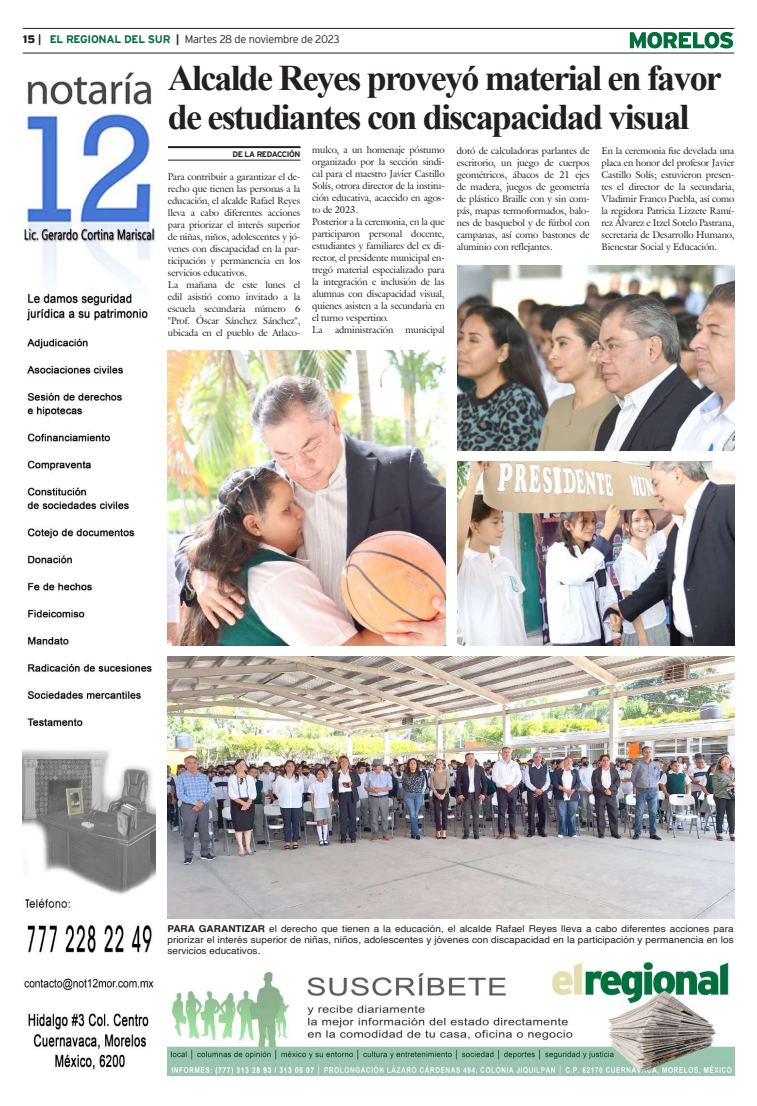
<style>
.page{position:relative;width:757px;height:1106px;background:#fff}
.page>*{position:absolute;margin:0;border:0;box-sizing:border-box;transform-origin:0 0}
.t1{font:700 36px/39px "Times New Roman";letter-spacing:-.05em;color:#231f20}
.t2{font:300 11px "Interstate";letter-spacing:-.025em;color:#231f20}
.t3{font:9.5px/12px "Galliard IT Cby BT";letter-spacing:-.01em;color:#231f20}
.t4{font:9.5px/11px "Helvetica";letter-spacing:.005em;color:#231f20;text-align:justify;scale:1.05 1}
.t5{font:700 8px "Interstate";letter-spacing:-.05em;color:#231f20}
.s1{font-weight:900}
.s2{font-weight:700}
.s3{font-weight:700;color:#006f3c}
</style>
<div class="page">
<hr style="left:23px;top:28px;width:711px;height:1px;background:#231f20">
<hr style="left:23px;top:53px;width:711px;height:1px;background:#231f20">
<svg style="left:630px;top:32px;width:103px;height:17px"></svg>
<hr style="left:168px;top:146px;width:133px;height:2px;background:#231f20">
<hr style="left:168px;top:160px;width:133px;height:1px;background:#231f20">
<img style="left:23px;top:72px;width:132px;height:998px">
<img style="left:457px;top:266px;width:277px;height:185px">
<img style="left:168px;top:656px;width:566px;height:262px">
<img style="left:168px;top:350px;width:277px;height:296px">
<img style="left:458px;top:461px;width:276px;height:185px">
<img style="left:168px;top:961px;width:566px;height:114px">
<p class="t2" style="left:23px;top:33px;width:318px"><span class="s1">15</span> <span class="s2">|</span> <span class="s3">EL REGIONAL DEL SUR</span> <span class="s2">|</span> Martes 28 de noviembre de 2023</p>
<h1 class="t1" style="left:168px;top:58px;width:555px">Alcalde Reyes proveyó material en favor de estudiantes con discapacidad visual</h1>
<p class="t5" style="left:233px;top:149px;width:69px">DE LA REDACCIÓN</p>
<p class="t3" style="left:312px;top:144px;width:134px">mulco, a un homenaje póstumo organizado por la sección sindi&shy;cal para el maestro Javier Castillo<br>Solís, otrora director de la institu&shy;ción educativa, acaecido en agos&shy;to de 2023.<br>Posterior a la ceremonia, en la que participaron personal docente, estudiantes y familiares del ex di&shy;rector, el presidente municipal en&shy;tregó material especializado para la integración e inclusión de las alumnas con discapacidad visual, quienes asisten a la secundaria en el turno vespertino.<br>La</p>
<p class="t3" style="left:457px;top:144px;width:134px;text-align:justify">dotó de calculadoras parlantes de escritorio, un juego de cuerpos geométricos, ábacos de 21 ejes de madera, juegos de geometría de plástico Braille con y sin com&shy;pás, mapas termoformados, balo&shy;nes de basquebol y de fútbol con campanas, así como bastones de aluminio con reflejantes.</p>
<p class="t3" style="left:601px;top:144px;width:134px;text-align:justify">En la ceremonia fue develada una placa en honor del profesor Javier Castillo Solís; estuvieron presen&shy;tes el director de la secundaria, Vladimir Franco Puebla, así como la regidora Patricia Lizzete Ramí&shy;rez Álvarez e Itzel Sotelo Pastrana, secretaria de Desarrollo Humano, Bienestar Social y Educación.</p>
<p class="t3" style="left:168px;top:170px;width:134px">Para contribuir a garantizar el de&shy;recho que tienen las personas a la educación, el alcalde Rafael Reyes lleva a cabo diferentes acciones para priorizar el interés superior de niñas, niños, adolescentes y jó&shy;venes con discapacidad en la par&shy;ticipación y permanencia en los servicios educativos.<br>La mañana de este lunes el edil asistió como invitado a la escuela secundaria número 6 "Prof. Óscar Sánchez Sánchez", ubicada en el pueblo de Atlaco-</p>
<p class="t3" style="left:335px;top:324px;width:60px">administración</p>
<p class="t3" style="left:406px;top:324px;width:40px">municipal</p>
<p class="t4" style="left:167px;top:923px;width:541px"><span class="s2">PARA GARANTIZAR</span> el derecho que tienen a la educación, el alcalde Rafael Reyes lleva a cabo diferentes acciones para priorizar el interés superior de niñas, niños, adolescentes y jóvenes con discapacidad en la participación y permanencia en los servicios educativos.</p>
</div>
